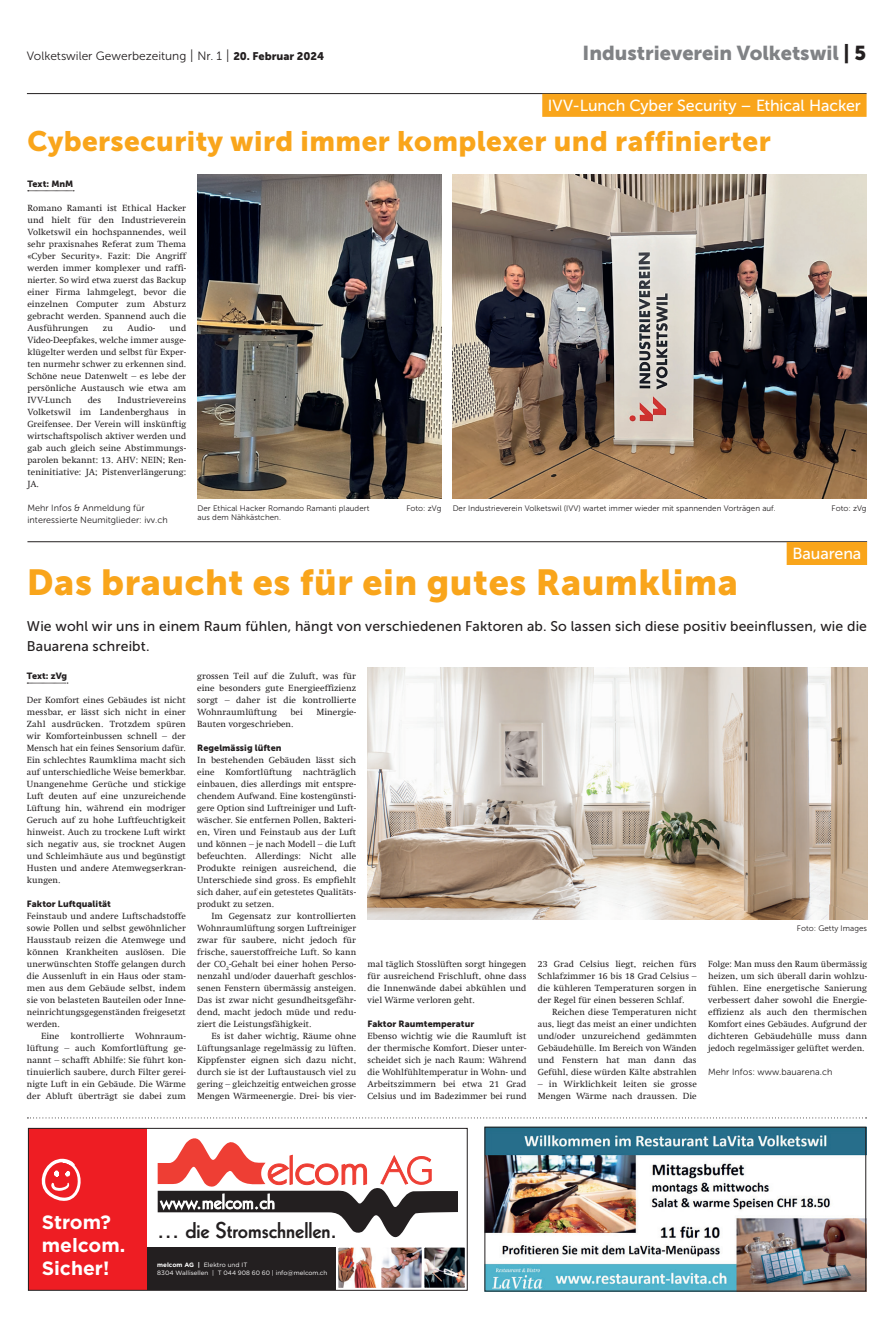
<style>
.page{position:relative;width:893px;height:1333px;background:#fff}
.page>*{position:absolute;margin:0;border:0;box-sizing:border-box;transform-origin:0 0}
.t1{font:36px "Museo Sans 900";letter-spacing:.015em;color:#f9a51b}
.t2{font:28px "Museo Sans 900";letter-spacing:.015em;color:#f9a51b}
.t3{font:800 22.1px "Kabel";color:#231f20}
.t4{font:20px "Museo Sans 900";color:#808285}
.t5{font:700 19.2px/23.1px "Gotham";color:#fff}
.t6{font:16px "Museo Sans 500";letter-spacing:-.005em;color:#fff}
.t7{font:14px/20px "Museo Sans 500";letter-spacing:.01em;color:#231f20}
.t8{font:12px "Museo Sans 300";color:#231f20}
.t9{font:9px/12px "Swift Com";letter-spacing:.005em;color:#231f20;text-align:justify}
.t10{font:9px/12px "Museo Sans 300";letter-spacing:.005em;color:#231f20}
.t11{font:9px "Museo Sans 900";letter-spacing:.005em;color:#231f20}
.t12{font:8px "Museo Sans 300";letter-spacing:.005em;color:#231f20}
.t13{font:6.2px/7.8px "Gotham";color:#fff}
.s1{font-family:"Museo Sans 100";font-size:18px}
.s2{font-family:"Museo Sans 900";font-size:11px}
.s3{color:#231f20}
.s4{font-weight:700}
</style>
<div class="page">
<svg style="left:27px;top:682px;width:41px;height:1px"></svg>
<hr style="left:27px;top:541px;width:840px;height:1px;background:#231f20">
<div style="left:787px;top:542px;width:80px;height:23px;background:#f9a51b"></div>
<img style="left:367px;top:667px;width:500px;height:252px">
<svg style="left:28px;top:190px;width:46px;height:1px"></svg>
<hr style="left:27px;top:93px;width:840px;height:1px;background:#231f20">
<div style="left:542px;top:94px;width:325px;height:23px;background:#f9a51b"></div>
<img style="left:453px;top:175px;width:414px;height:324px">
<img style="left:198px;top:175px;width:243px;height:324px">
<svg style="left:27px;top:1117px;width:839px;height:1px"></svg>
<div style="left:28px;top:1128px;width:119px;height:162px;background:#ee1d23"></div>
<svg style="left:158px;top:1138px;width:299px;height:100px"></svg>
<div style="left:147px;top:1247px;width:189px;height:43px;background:#231f20"></div>
<svg style="left:41px;top:1158px;width:40px;height:43px"></svg>
<img style="left:339px;top:1248px;width:82px;height:38px">
<div style="left:379px;top:1245px;width:45px;height:44px;border:2px solid #fff"></div>
<div style="left:336px;top:1245px;width:45px;height:44px;border:2px solid #fff"></div>
<svg style="left:425px;top:1248px;width:39px;height:38px"></svg>
<div style="left:422px;top:1245px;width:45px;height:44px;border:2px solid #fff"></div>
<div style="left:28px;top:1128px;width:439px;height:162px;border:1px solid #231f20"></div>
<img style="left:487px;top:1128px;width:377px;height:161px">
<div style="left:485px;top:1126px;width:381px;height:165px;border:1px solid #231f20"></div>
<h3 class="t8" style="left:27px;top:49px;width:299px">Volketswiler Gewerbezeitung <span class="s1">I</span> Nr. 1 <span class="s1">I</span> <span class="s2">20. Februar 2024</span></h3>
<h3 class="t4" style="left:582px;top:42px;width:285px">Industrieverein Volketswil <span class="s3">| 5</span></h3>
<h3 class="t6" style="left:548px;top:97px;width:314px">IVV-Lunch Cyber Security – Ethical Hacker</h3>
<h2 class="t2" style="left:27px;top:125px;width:745px">Cybersecurity wird immer komplexer und raffinierter</h2>
<p class="t11" style="left:27px;top:178px;width:47px">Text: MnM</p>
<p class="t9" style="left:27px;top:202px;width:160px">Romano Ramanti ist Ethical Hacker und hielt für den Industrieverein Volketswil ein hochspannendes, weil sehr praxisnahes Referat zum Thema «Cyber Security». Fazit: Die Angriff werden immer komplexer und raffi&shy;nierter. So wird etwa zuerst das Backup einer Firma lahmgelegt, bevor die einzelnen Computer zum Absturz gebracht werden. Spannend auch die Ausführungen</p>
<p class="t9" style="left:27px;top:322px;width:160px;text-indent:142px">und Video-Deepfakes, welche immer ausge&shy;klügelter werden und selbst für Exper&shy;ten nurmehr schwer zu erkennen sind.<br>Schöne neue Datenwelt – es lebe der persönliche Austausch wie etwa am IVV-Lunch</p>
<p class="t9" style="left:103px;top:322px;width:12px">zu</p>
<p class="t9" style="left:128px;top:322px;width:29px">Audio-</p>
<p class="t9" style="left:27px;top:394px;width:160px;text-indent:90px">Industrievereins Volketswil im Landenberghaus in Greifensee. Der Verein will inskünftig wirtschaftspolisch aktiver werden und gab auch gleich seine Abstimmungs&shy;parolen bekannt: 13. AHV: NEIN; Ren&shy;teninitiative: JA; Pistenverlängerung:<br>JA.</p>
<p class="t10" style="left:27px;top:502px;width:142px">Mehr Infos &amp; Anmeldung für interessierte Neumitglieder: ivv.ch</p>
<p class="t9" style="left:88px;top:394px;width:15px">des</p>
<p class="t12" style="left:453px;top:504px;width:325px">Der Industrieverein Volketswil (IVV) wartet immer wieder mit spannenden Vorträgen auf.</p>
<p class="t12" style="left:832px;top:504px;width:36px">Foto: zVg</p>
<p class="t12" style="left:198px;top:504px;width:173px">Der Ethical Hacker Romando Ramanti plaudert</p>
<p class="t12" style="left:406px;top:504px;width:36px">Foto: zVg</p>
<p class="t12" style="left:198px;top:513px;width:85px">aus dem Nähkästchen.</p>
<h3 class="t6" style="left:792px;top:544px;width:71px">Bauarena</h3>
<h1 class="t1" style="left:27px;top:562px;width:712px">Das braucht es für ein gutes Raumklima</h1>
<h3 class="t7" style="left:27px;top:616px;width:842px">Wie wohl wir uns in einem Raum fühlen, hängt von verschiedenen Faktoren ab. So lassen sich diese positiv beeinflussen, wie die<br>Bauarena schreibt.</h3>
<p class="t11" style="left:27px;top:670px;width:42px">Text: zVg</p>
<p class="t9" style="left:27px;top:694px;width:160px">Der Komfort eines Gebäudes ist nicht messbar, er lässt sich nicht in einer Zahl ausdrücken. Trotzdem spüren wir Komforteinbussen schnell – der Mensch hat ein feines Sensorium dafür.<br>Ein schlechtes Raumklima macht sich auf unterschiedliche Weise bemerkbar.<br>Unangenehme Gerüche und stickige Luft deuten auf eine unzureichende Lüftung hin, während ein modriger Geruch auf zu hohe Luftfeuchtigkeit hinweist. Auch zu trockene Luft wirkt sich negativ aus, sie trocknet Augen und Schleimhäute aus und begünstigt Husten und andere Atemwegserkran&shy;kungen.</p>
<p class="t11" style="left:27px;top:898px;width:86px">Faktor Luftqualität</p>
<p class="t9" style="left:27px;top:910px;width:160px">Feinstaub und andere Luftschadstoffe sowie Pollen und selbst gewöhnlicher Hausstaub reizen die Atemwege und können Krankheiten auslösen. Die unerwünschten Stoffe gelangen durch die Aussenluft in ein Haus oder stam&shy;men aus dem Gebäude selbst, indem sie von belasteten Bauteilen oder Inne&shy;neinrichtungsgegenständen freigesetzt werden.</p>
<p class="t9" style="left:27px;top:1030px;width:160px;text-indent:14px">Eine kontrollierte Wohnraum&shy;lüftung – auch Komfortlüftung ge&shy;nannt – schafft Abhilfe: Sie führt kon&shy;tinuierlich saubere, durch Filter gerei&shy;nigte Luft in ein Gebäude. Die Wärme der Abluft überträgt sie dabei zum</p>
<p class="t9" style="left:197px;top:670px;width:160px">grossen Teil auf die Zuluft, was für eine besonders gute Energieeffizienz sorgt – daher ist die kontrollierte Wohnraumlüftung</p>
<p class="t9" style="left:290px;top:706px;width:14px">bei</p>
<p class="t9" style="left:316px;top:706px;width:40px">Minergie--</p>
<p class="t9" style="left:197px;top:718px;width:98px">Bauten vorgeschrieben.</p>
<p class="t11" style="left:197px;top:742px;width:86px">Regelmässig lüften</p>
<p class="t9" style="left:197px;top:754px;width:160px">In bestehenden Gebäuden lässt sich eine Komfortlüftung nachträglich einbauen, dies allerdings mit entspre&shy;chendem Aufwand. Eine kostengünsti&shy;gere Option sind Luftreiniger und Luft&shy;wäscher. Sie entfernen Pollen, Bakteri&shy;en, Viren und Feinstaub aus der Luft und können – je nach Modell – die Luft befeuchten. Allerdings: Nicht alle Produkte reinigen ausreichend, die Unterschiede sind gross. Es empfiehlt sich daher, auf ein getestetes Qualitäts&shy;produkt zu setzen.</p>
<p class="t9" style="left:197px;top:910px;width:160px;text-indent:14px">Im Gegensatz zur kontrollierten Wohnraumlüftung sorgen Luftreiniger zwar für saubere, nicht jedoch für frische, sauerstoffreiche Luft. So kann der CO<sub>2</sub>-Gehalt bei einer hohen Perso&shy;nenzahl und/oder dauerhaft geschlos&shy;senen Fenstern übermässig ansteigen.<br>Das ist zwar nicht gesundheitsgefähr&shy;dend, macht jedoch müde und redu&shy;ziert die Leistungsfähigkeit.</p>
<p class="t9" style="left:197px;top:1030px;width:160px;text-indent:14px">Es ist daher wichtig, Räume ohne Lüftungsanlage regelmässig zu lüften.<br>Kippfenster eignen sich dazu nicht, durch sie ist der Luftaustausch viel zu gering – gleichzeitig entweichen grosse Mengen Wärmeenergie. Drei- bis vier-</p>
<p class="t12" style="left:797px;top:924px;width:72px">Foto: Getty Images</p>
<p class="t9" style="left:368px;top:958px;width:160px">mal täglich Stosslüften sorgt hingegen für ausreichend Frischluft, ohne dass die Innenwände dabei abkühlen und viel Wärme verloren geht.</p>
<p class="t11" style="left:368px;top:1018px;width:108px">Faktor Raumtemperatur</p>
<p class="t9" style="left:368px;top:1030px;width:160px">Ebenso wichtig wie die Raumluft ist der thermische Komfort. Dieser unter&shy;scheidet sich je nach Raum: Während die Wohlfühltemperatur in Wohn- und Arbeitszimmern bei etwa 21 Grad Celsius und im Badezimmer bei rund</p>
<p class="t9" style="left:538px;top:958px;width:160px">23 Grad Celsius liegt, reichen fürs Schlafzimmer 16 bis 18 Grad Celsius – die kühleren Temperaturen sorgen in der Regel für einen besseren Schlaf.</p>
<p class="t9" style="left:538px;top:1006px;width:160px;text-indent:14px">Reichen diese Temperaturen nicht aus, liegt das meist an einer undichten und/oder unzureichend gedämmten Gebäudehülle. Im Bereich von Wänden und Fenstern hat man dann das Gefühl, diese würden Kälte abstrahlen</p>
<p class="t9" style="left:538px;top:1078px;width:160px">– in Wirklichkeit leiten sie grosse<br>Mengen Wärme nach draussen. Die</p>
<p class="t9" style="left:708px;top:958px;width:160px">Folge: Man muss den Raum übermässig heizen, um sich überall darin wohlzu&shy;fühlen. Eine energetische Sanierung verbessert daher sowohl die Energie&shy;effizienz als auch den thermischen Komfort eines Gebäudes. Aufgrund der dichteren Gebäudehülle muss dann jedoch regelmässiger gelüftet werden.</p>
<p class="t10" style="left:708px;top:1066px;width:126px">Mehr Infos: www.bauarena.ch</p>
<h3 class="t5" style="left:42px;top:1210px;width:85px">Strom? melcom.<br>Sicher!</h3>
<h3 class="t3" style="left:157px;top:1217px;width:181px">… die Stromschnellen.</h3>
<p class="t13" style="left:157px;top:1260px;width:172px"><span class="s4">melcom AG |</span> Elektro und IT<br>8304 Wallisellen | T 044 908 60 60 | info@melcom.ch</p>
</div>
